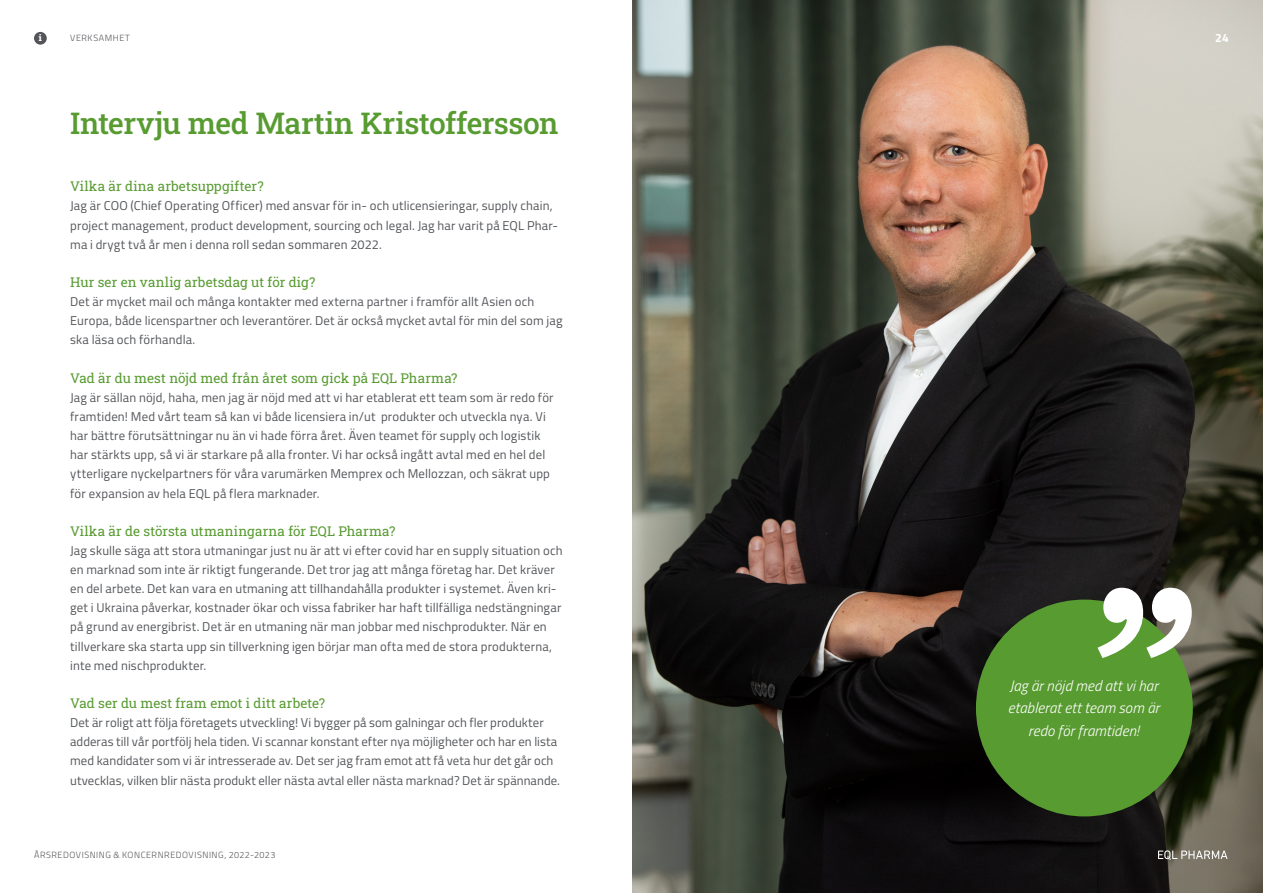
<style>
.page{position:relative;width:1263px;height:893px;background:#fff}
.page>*{position:absolute;margin:0;border:0;box-sizing:border-box;transform-origin:0 0}
.t1{font:500 30px "Roboto Slab";letter-spacing:-.015em;color:#589b31}
.t2{font:italic 300 15px/22.5px "Titillium";letter-spacing:.005em;color:#fff;text-align:center}
.t3{font:13.5px "Roboto Slab";letter-spacing:.01em;color:#589b31}
.t4{font:12.75px/19.2px "Titillium";letter-spacing:.01em;color:#54555a}
.t5{font:700 12px "Titillium";color:#fff}
.t6{font:300 9px "Titillium";letter-spacing:.055em;color:#54555a}
.t7{font:900 9px "Roboto Slab";color:#fff}
</style>
<div class="page">
<img style="left:632px;top:0;width:631px;height:893px">
<div style="left:976px;top:600px;width:217px;height:216px;background:#589b31;border-radius:50%"></div>
<svg style="left:1097px;top:588px;width:95px;height:70px"></svg>
<div style="left:34px;top:32px;width:13px;height:13px;background:#54555a;border-radius:50%"></div>
<svg style="left:1149px;top:842px;width:87px;height:25px"></svg>
<svg style="left:1158px;top:850px;width:69px;height:10px"></svg>
<p class="t7" style="left:39px;top:32px;width:4px">i</p>
<p class="t5" style="left:1215px;top:29px;width:15px">24</p>
<p class="t6" style="left:70px;top:32px;width:18px">VERKS</p>
<p class="t6" style="left:99px;top:32px;width:33px">AMHET</p>
<h1 class="t1" style="left:70px;top:102px;width:490px">Intervju med Martin Kristoffersson</h1>
<p class="t3" style="left:70px;top:177px;width:195px">Vilka är dina arbetsuppgifter?</p>
<p class="t4" style="left:70px;top:196px;width:489px">Jag är COO (Chief Operating Officer) med ansvar för in- och utlicensieringar, supply chain, project management, product development, sourcing och legal. Jag har varit på EQL Phar&shy;ma i drygt två år men i denna roll sedan sommaren 2022.</p>
<p class="t3" style="left:70px;top:273px;width:247px">Hur ser en vanlig arbetsdag ut för dig?</p>
<p class="t4" style="left:70px;top:291px;width:494px">Det är mycket mail och många kontakter med externa partner i framför allt Asien och<br>Europa, både licenspartner och leverantörer. Det är också mycket avtal för min del som jag ska läsa och förhandla.</p>
<p class="t3" style="left:70px;top:369px;width:389px">Vad är du mest nöjd med från året som gick på EQL Pharma?</p>
<p class="t4" style="left:70px;top:387px;width:485px">Jag är sällan nöjd, haha, men jag är nöjd med att vi har etablerat ett team som är redo för framtiden! Med vårt team så kan vi både licensiera in/ut produkter och utveckla nya. Vi har bättre förutsättningar nu än vi hade förra året. Även teamet för supply och logistik har stärkts upp, så vi är starkare på alla fronter. Vi har också ingått avtal med en hel del ytterligare nyckelpartners för våra varumärken Memprex och Mellozzan, och säkrat upp för expansion av hela EQL på flera marknader.</p>
<p class="t3" style="left:70px;top:522px;width:327px">Vilka är de största utmaningarna för EQL Pharma?</p>
<p class="t4" style="left:70px;top:540px;width:494px">Jag skulle säga att stora utmaningar just nu är att vi efter covid har en supply situation och en marknad som inte är riktigt fungerande. Det tror jag att många företag har. Det kräver en del arbete. Det kan vara en utmaning att tillhandahålla produkter i systemet. Även kri&shy;get i Ukraina påverkar, kostnader ökar och vissa fabriker har haft tillfälliga nedstängningar på grund av energibrist. Det är en utmaning när man jobbar med nischprodukter. När en tillverkare ska starta upp sin tillverkning igen börjar man ofta med de stora produkterna, inte med nischprodukter.</p>
<p class="t3" style="left:70px;top:694px;width:256px">Vad ser du mest fram emot i ditt arbete?</p>
<p class="t4" style="left:70px;top:712px;width:491px">Det är roligt att följa företagets utveckling! Vi bygger på som galningar och fler produkter adderas till vår portfölj hela tiden. Vi scannar konstant efter nya möjligheter och har en lista med kandidater som vi är intresserade av. Det ser jag fram emot att få veta hur det går och utvecklas, vilken blir nästa produkt eller nästa avtal eller nästa marknad? Det är spännande.</p>
<p class="t6" style="left:34px;top:848px;width:243px">ÅRSREDOVISNING &amp; KONCERNREDOVISNING, 2022-2023</p>
<p class="t2" style="left:1008px;top:673px;width:153px">Jag är nöjd med att vi har etablerat ett team som är redo för framtiden!</p>
</div>
